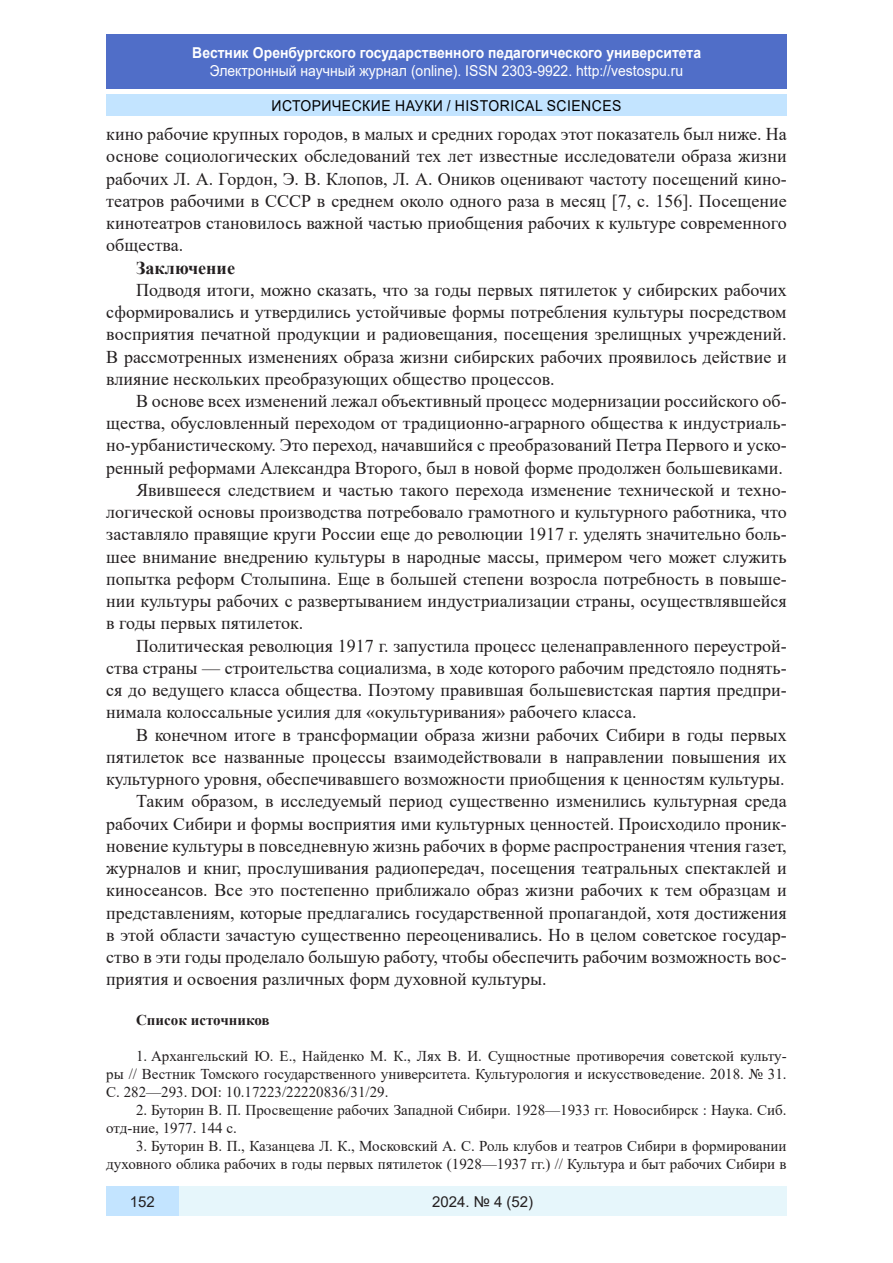
<style>
.page{position:relative;width:893px;height:1263px;background:#fff}
.page>*{position:absolute;margin:0;border:0;box-sizing:border-box;transform-origin:0 0}
.Стиль2{font:18px/22.2px "Times New Roman";color:#231f20;text-align:justify}
.Стиль2-2{font:700 18px "Times New Roman";color:#231f20}
.литература{font:15px/18px "Times New Roman";color:#231f20;text-align:justify}
.t1{font:15px "Arial";color:#fff;scale:.93 1}
.t2{font:700 15px "Arial";color:#fff;scale:.93 1}
.t3{font:15px "Arial";letter-spacing:.035em;color:#000;scale:.93 1}
.литература-2{font:700 15px "Times New Roman";color:#231f20}
.t4{font:15px "Arial";color:#231f20}
</style>
<div class="page">
<div style="left:106px;top:34px;width:681px;height:55px;background:#506ec8"></div>
<div style="left:106px;top:95px;width:681px;height:21px;background:#c3e4ff"></div>
<div style="left:179px;top:1186px;width:608px;height:30px;background:#e6f6fb"></div>
<div style="left:106px;top:1186px;width:73px;height:30px;background:#c3e4ff"></div>
<p class="t2" style="left:192px;top:42px;width:549px">Вестник Оренбургского государственного педагогического университета</p>
<p class="t1" style="left:210px;top:60px;width:511px">Электронный научный журнал (online). ISSN 2303-9922. http://vestospu.ru</p>
<p class="t3" style="left:271px;top:95px;width:378px">ИСТОРИЧЕСКИЕ НАУКИ / HISTORICAL SCIENCES</p>
<p class="Стиль2" style="left:106px;top:122px;width:682px">кино рабочие крупных городов, в малых и средних городах этот показатель был ниже. На основе социологических обследований тех лет известные исследователи образа жизни рабочих Л. А. Гордон, Э. В. Клопов, Л. А. Оников оценивают частоту посещений кино&shy;театров рабочими в СССР в среднем около одного раза в месяц [7, с. 156]. Посещение кинотеатров становилось важной частью приобщения рабочих к культуре современного общества.</p>
<p class="Стиль2-2" style="left:136px;top:254px;width:100px">Заключение</p>
<p class="Стиль2" style="left:106px;top:278px;width:682px;text-indent:30px">Подводя итоги, можно сказать, что за годы первых пятилеток у сибирских рабочих сформировались и утвердились устойчивые формы потребления культуры посредством восприятия печатной продукции и радиовещания, посещения зрелищных учреждений.<br>В рассмотренных изменениях образа жизни сибирских рабочих проявилось действие и влияние нескольких преобразующих общество процессов.</p>
<p class="Стиль2" style="left:106px;top:389px;width:682px;text-indent:30px">В основе всех изменений лежал объективный процесс модернизации российского об&shy;щества, обусловленный переходом от традиционно-аграрного общества к индустриаль&shy;но-урбанистическому. Это переход, начавшийся с преобразований Петра Первого и уско&shy;ренный реформами Александра Второго, был в новой форме продолжен большевиками.</p>
<p class="Стиль2" style="left:106px;top:478px;width:682px;text-indent:30px">Явившееся следствием и частью такого перехода изменение технической и техно&shy;логической основы производства потребовало грамотного и культурного работника, что заставляло правящие круги России еще до революции 1917 г. уделять значительно боль&shy;шее внимание внедрению культуры в народные массы, примером чего может служить попытка реформ Столыпина. Еще в большей степени возросла потребность в повыше&shy;нии культуры рабочих с развертыванием индустриализации страны, осуществлявшейся в годы первых пятилеток.</p>
<p class="Стиль2" style="left:106px;top:634px;width:682px;text-indent:30px">Политическая революция 1917 г. запустила процесс целенаправленного переустрой&shy;ства страны — строительства социализма, в ходе которого рабочим предстояло поднять&shy;ся до ведущего класса общества. Поэтому правившая большевистская партия предпри&shy;нимала колоссальные усилия для «окультуривания» рабочего класса.</p>
<p class="Стиль2" style="left:106px;top:723px;width:682px;text-indent:30px">В конечном итоге в трансформации образа жизни рабочих Сибири в годы первых пятилеток все названные процессы взаимодействовали в направлении повышения их культурного уровня, обеспечивавшего возможности приобщения к ценностям культуры.</p>
<p class="Стиль2" style="left:106px;top:790px;width:682px;text-indent:30px">Таким образом, в исследуемый период существенно изменились культурная среда рабочих Сибири и формы восприятия ими культурных ценностей. Происходило проник&shy;новение культуры в повседневную жизнь рабочих в форме распространения чтения газет, журналов и книг, прослушивания радиопередач, посещения театральных спектаклей и киносеансов. Все это постепенно приближало образ жизни рабочих к тем образцам и представлениям, которые предлагались государственной пропагандой, хотя достижения в этой области зачастую существенно переоценивались. Но в целом советское государ&shy;ство в эти годы проделало большую работу, чтобы обеспечить рабочим возможность вос&shy;приятия и освоения различных форм духовной культуры.</p>
<p class="литература-2" style="left:136px;top:1009px;width:135px">Список источников</p>
<p class="литература" style="left:106px;top:1047px;width:682px;text-indent:30px">1. Архангельский Ю. Е., Найденко М. К., Лях В. И. Сущностные противоречия советской культу&shy;ры // Вестник Томского государственного университета. Культурология и искусствоведение. 2018. № 31.<br>С. 282—293. DOI: 10.17223/22220836/31/29.</p>
<p class="литература" style="left:106px;top:1101px;width:682px;text-indent:30px">2. Буторин В. П. Просвещение рабочих Западной Сибири. 1928—1933 гг. Новосибирск : Наука. Сиб. отд-ние, 1977. 144 с.</p>
<p class="литература" style="left:106px;top:1137px;width:682px;text-align:right">3. Буторин В. П., Казанцева Л. К., Московский А. С. Роль клубов и театров Сибири в формировании духовного облика рабочих в годы первых пятилеток (1928—1937 гг.) // Культура и быт рабочих Сибири в</p>
<p class="t4" style="left:130px;top:1191px;width:27px">152</p>
<p class="t4" style="left:432px;top:1192px;width:103px">2024. № 4 (52)</p>
</div>
